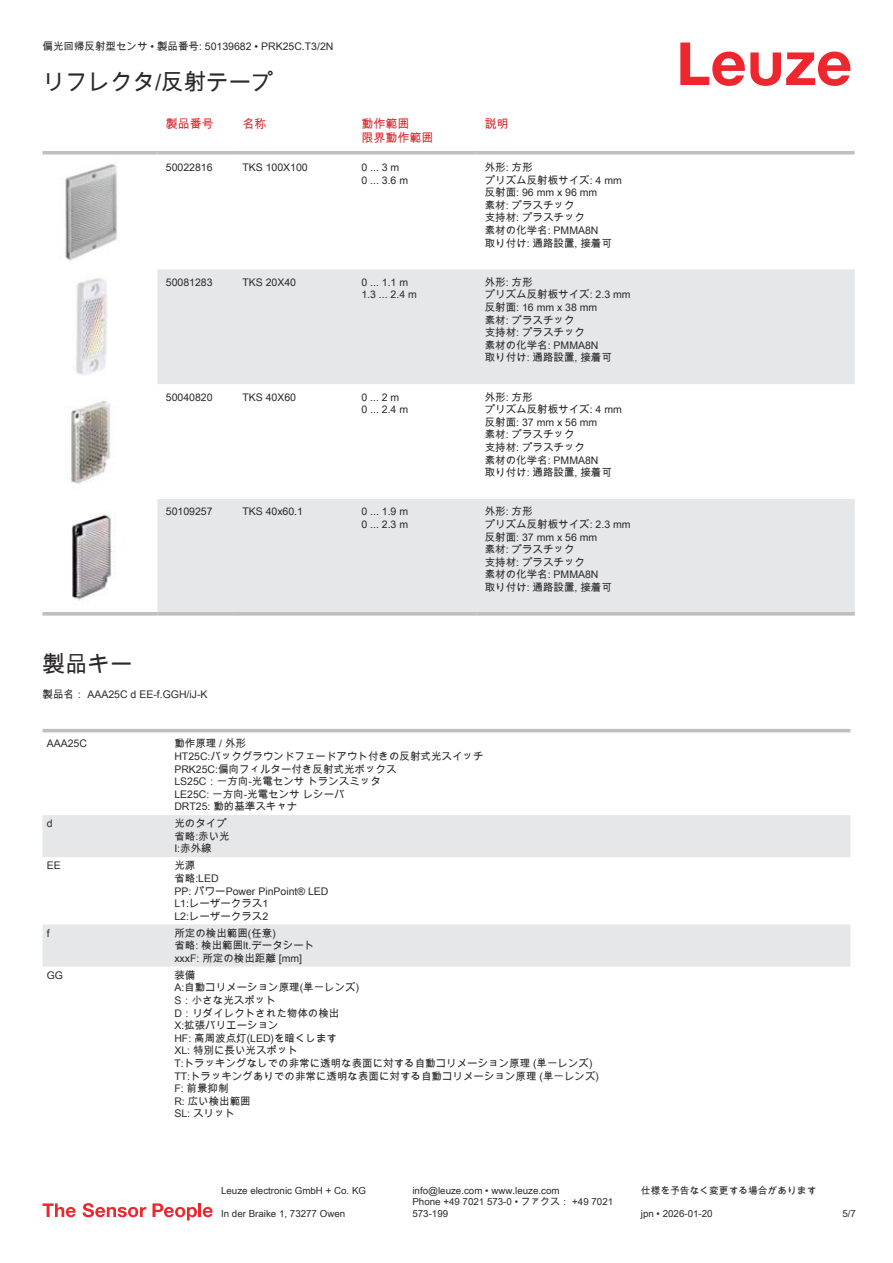
<style>
.page{position:relative;width:893px;height:1263px;background:#fff}
.page>*{position:absolute;margin:0;border:0;box-sizing:border-box;transform-origin:0 0}
.t1{font:22.5px "Arial Unicode MS";color:#2b292a}
.t2{font:12px/14.4px "Arial Unicode MS";color:#db2a30}
.t3{font:10.5px/12.6px "Arial Unicode MS";color:#2b292a}
.t4{font:9.75px/11.7px "Arial Unicode MS";color:#2b292a}
</style>
<div class="page">
<svg style="left:680px;top:43px;width:170px;height:43px"></svg>
<svg style="left:157px;top:269px;width:698px;height:343px;fill:#e6e7e9"></svg>
<svg style="left:43px;top:151px;width:114px;height:4px"></svg>
<svg style="left:157px;top:151px;width:77px;height:4px"></svg>
<svg style="left:234px;top:151px;width:119px;height:4px"></svg>
<svg style="left:353px;top:151px;width:123px;height:4px"></svg>
<svg style="left:476px;top:151px;width:379px;height:4px;background:#c4c6c8"></svg>
<svg style="left:43px;top:612px;width:114px;height:4px"></svg>
<svg style="left:157px;top:612px;width:77px;height:4px"></svg>
<svg style="left:234px;top:612px;width:119px;height:4px"></svg>
<svg style="left:353px;top:612px;width:123px;height:4px"></svg>
<svg style="left:476px;top:612px;width:379px;height:4px;background:#c3c5c7"></svg>
<img style="left:65px;top:164px;width:53px;height:97px">
<img style="left:73px;top:278px;width:34px;height:97px">
<img style="left:70px;top:400px;width:41px;height:84px">
<img style="left:72px;top:514px;width:44px;height:87px">
<svg style="left:43px;top:732px;width:807px;height:235px"></svg>
<svg style="left:43px;top:815px;width:807px;height:151px;fill:#e6e7e9"></svg>
<hr style="left:43px;top:729px;width:127px;height:3px;background:#bdbfc1">
<hr style="left:170px;top:729px;width:680px;height:3px;background:#bdbfc1">
<svg style="left:43px;top:1203px;width:33px;height:14px"></svg>
<svg style="left:83px;top:1203px;width:63px;height:14px"></svg>
<svg style="left:153px;top:1203px;width:44px;height:17px"></svg>
<hr style="left:198px;top:1203px;width:3px;height:14px;background:#ed272d">
<svg style="left:203px;top:1207px;width:10px;height:10px"></svg>
<p class="t3" style="left:43px;top:40px;width:292px">偏光回帰反射型センサ • 製品番号: 50139682 • PRK25C.T3/2N</p>
<h1 class="t1" style="left:43px;top:66px;width:233px">リフレクタ/反射テープ</h1>
<p class="t2" style="left:166px;top:116px;width:49px">製品番号</p>
<p class="t2" style="left:242px;top:116px;width:25px">名称</p>
<p class="t2" style="left:361px;top:116px;width:74px">動作範囲<br>限界動作範囲</p>
<p class="t2" style="left:485px;top:116px;width:25px">説明</p>
<p class="t3" style="left:166px;top:161px;width:48px">50022816</p>
<p class="t3" style="left:242px;top:161px;width:67px">TKS 100X100</p>
<p class="t3" style="left:361px;top:161px;width:48px">0 ... 3 m<br>0 ... 3.6 m</p>
<p class="t3" style="left:485px;top:161px;width:139px">外形: 方形<br>プリズム反射板サイズ: 4 mm反射面: 96 mm x 96 mm<br>素材: プラスチック<br>支持材: プラスチック<br>素材の化学名: PMMA8N<br>取り付け: 通路設置, 接着可</p>
<p class="t3" style="left:166px;top:276px;width:48px">50081283</p>
<p class="t3" style="left:242px;top:276px;width:55px">TKS 20X40</p>
<p class="t3" style="left:361px;top:276px;width:57px">0 ... 1.1 m<br>1.3 ... 2.4 m</p>
<p class="t3" style="left:485px;top:276px;width:147px">外形: 方形<br>プリズム反射板サイズ: 2.3 mm反射面: 16 mm x 38 mm<br>素材: プラスチック<br>支持材: プラスチック<br>素材の化学名: PMMA8N<br>取り付け: 通路設置, 接着可</p>
<p class="t3" style="left:166px;top:390px;width:48px">50040820</p>
<p class="t3" style="left:242px;top:390px;width:55px">TKS 40X60</p>
<p class="t3" style="left:361px;top:390px;width:48px">0 ... 2 m<br>0 ... 2.4 m</p>
<p class="t3" style="left:485px;top:390px;width:139px">外形: 方形<br>プリズム反射板サイズ: 4 mm反射面: 37 mm x 56 mm<br>素材: プラスチック<br>支持材: プラスチック<br>素材の化学名: PMMA8N<br>取り付け: 通路設置, 接着可</p>
<p class="t3" style="left:166px;top:505px;width:48px">50109257</p>
<p class="t3" style="left:242px;top:505px;width:62px">TKS 40x60.1</p>
<p class="t3" style="left:361px;top:505px;width:48px">0 ... 1.9 m<br>0 ... 2.3 m</p>
<p class="t3" style="left:485px;top:505px;width:147px">外形: 方形<br>プリズム反射板サイズ: 2.3 mm反射面: 37 mm x 56 mm<br>素材: プラスチック<br>支持材: プラスチック<br>素材の化学名: PMMA8N<br>取り付け: 通路設置, 接着可</p>
<h1 class="t1" style="left:43px;top:648px;width:91px">製品キー</h1>
<p class="t3" style="left:43px;top:688px;width:167px">製品名： AAA25C d EE-f.GGH/iJ-K</p>
<p class="t3" style="left:47px;top:737px;width:42px">AAA25C</p>
<p class="t3" style="left:174px;top:737px;width:311px">動作原理 / 外形<br>HT25C:バックグラウンドフェードアウト付きの反射式光スイッチ<br>PRK25C:偏向フィルター付き反射式光ボックス<br>LS25C：一方向-光電センサ トランスミッタ<br>LE25C: 一方向-光電センサ レシーバ<br>DRT25: 動的基準スキャナ</p>
<p class="t3" style="left:47px;top:817px;width:7px">d</p>
<p class="t3" style="left:174px;top:817px;width:57px">光のタイプ省略:赤い光<br>I:赤外線</p>
<p class="t3" style="left:47px;top:860px;width:16px">EE</p>
<p class="t3" style="left:174px;top:859px;width:156px">光源<br>省略:LED<br>PP: パワーPower PinPoint® LED<br>L1:レーザークラス1<br>L2:レーザークラス2</p>
<p class="t3" style="left:47px;top:926px;width:4px">f</p>
<p class="t3" style="left:174px;top:926px;width:142px">所定の検出範囲(任意)<br>省略: 検出範囲lt.データシートxxxF: 所定の検出距離 [mm]</p>
<p class="t3" style="left:47px;top:968px;width:18px">GG</p>
<p class="t3" style="left:174px;top:968px;width:426px">装備<br>A:自動コリメーション原理(単一レンズ)<br>S：小さな光スポット<br>D：リダイレクトされた物体の検出<br>X:拡張バリエーション<br>HF: 高周波点灯(LED)を暗くします<br>XL: 特別に長い光スポット<br>T:トラッキングなしでの非常に透明な表面に対する自動コリメーション原理 (単一レンズ)<br>TT:トラッキングありでの非常に透明な表面に対する自動コリメーション原理 (単一レンズ)<br>F: 前景抑制<br>R: 広い検出範囲<br>SL: スリット</p>
<p class="t4" style="left:221px;top:1184px;width:146px">Leuze electronic GmbH + Co. KG</p>
<p class="t4" style="left:412px;top:1184px;width:149px">info@leuze.com • www.leuze.com</p>
<p class="t4" style="left:641px;top:1184px;width:177px">仕様を予告なく変更する場合があります</p>
<p class="t4" style="left:221px;top:1207px;width:126px">In der Braike 1, 73277 Owen</p>
<p class="t4" style="left:412px;top:1196px;width:202px">Phone +49 7021 573-0 • ファクス： +49 7021<br>573-199</p>
<p class="t4" style="left:641px;top:1207px;width:73px">jpn • 2026-01-20</p>
<p class="t4" style="left:842px;top:1207px;width:15px">5/7</p>
</div>
